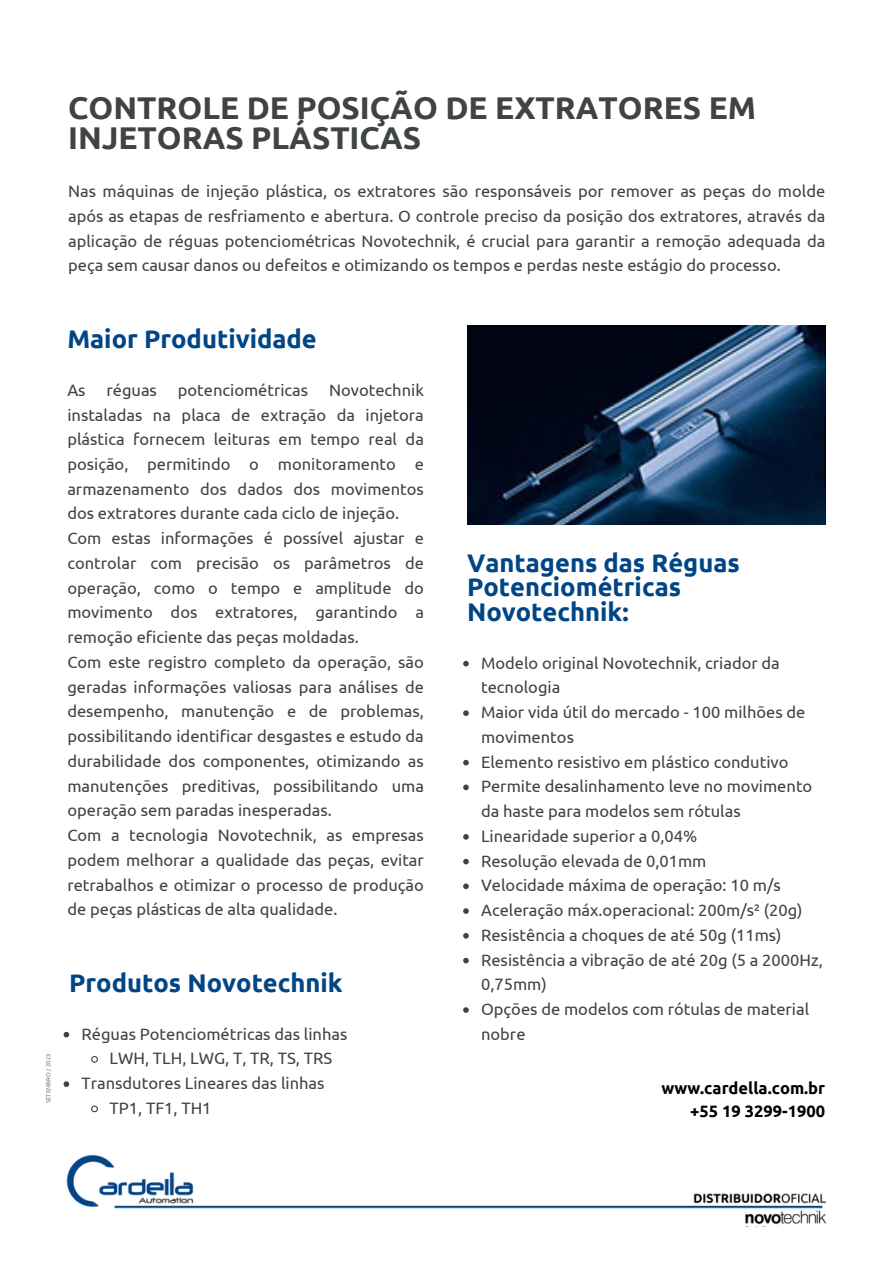
<style>
.page{position:relative;width:893px;height:1264px;background:#fff}
.page>*{position:absolute;margin:0;border:0;box-sizing:border-box;transform-origin:0 0}
.t1{font:700 31.5px/30.3px "Ubuntu";color:#3f4440}
.t2{font:700 25.5px/24.8px "Ubuntu";color:#004586}
.t3{font:16.5px/24.8px "Ubuntu";color:#3f4440;text-align:justify}
.t4{font:700 16.5px "Ubuntu";color:#000}
.t5{font:6px "Ubuntu";color:#737987}
</style>
<div class="page">
<img style="left:467px;top:325px;width:358px;height:199px">
<svg style="left:463px;top:661px;width:6px;height:5px"></svg>
<svg style="left:463px;top:710px;width:6px;height:6px"></svg>
<svg style="left:463px;top:759px;width:6px;height:6px"></svg>
<svg style="left:463px;top:784px;width:6px;height:6px"></svg>
<svg style="left:463px;top:834px;width:6px;height:5px"></svg>
<svg style="left:463px;top:858px;width:6px;height:6px"></svg>
<svg style="left:463px;top:883px;width:6px;height:6px"></svg>
<svg style="left:463px;top:908px;width:6px;height:5px"></svg>
<svg style="left:463px;top:933px;width:6px;height:5px"></svg>
<svg style="left:463px;top:957px;width:6px;height:6px"></svg>
<svg style="left:463px;top:1007px;width:6px;height:5px"></svg>
<img style="left:66px;top:1154px;width:761px;height:71px">
<svg style="left:64px;top:1031px;width:5px;height:6px"></svg>
<svg style="left:91px;top:1056px;width:7px;height:7px"></svg>
<svg style="left:64px;top:1081px;width:5px;height:5px"></svg>
<svg style="left:91px;top:1105px;width:7px;height:8px"></svg>
<p class="t1" style="left:68px;top:92px;width:689px">CONTROLE DE POSIÇÃO DE EXTRATORES EM<br>INJETORAS PLÁSTICAS</p>
<p class="t3" style="left:68px;top:179px;width:758px">Nas máquinas de injeção plástica, os extratores são responsáveis por remover as peças do molde após as etapas de resfriamento e abertura. O controle preciso da posição dos extratores, através da aplicação de réguas potenciométricas Novotechnik, é crucial para garantir a remoção adequada da peça sem causar danos ou defeitos e otimizando os tempos e perdas neste estágio do processo.</p>
<p class="t2" style="left:67px;top:326px;width:251px">Maior Produtividade</p>
<p class="t3" style="left:67px;top:377px;width:20px">As</p>
<p class="t3" style="left:106px;top:377px;width:52px">réguas</p>
<p class="t3" style="left:178px;top:377px;width:132px">potenciométricas</p>
<p class="t3" style="left:67px;top:377px;width:358px;text-indent:262px">Novotechnik instaladas na placa de extração da injetora plástica fornecem leituras em tempo real da posição, permitindo o monitoramento e armazenamento dos dados dos movimentos dos extratores durante cada ciclo de injeção.</p>
<p class="t3" style="left:67px;top:525px;width:358px">Com estas informações é possível ajustar e controlar com precisão os parâmetros de operação, como o tempo e amplitude do movimento dos extratores, garantindo a remoção eficiente das peças moldadas.</p>
<p class="t3" style="left:67px;top:649px;width:358px">Com este registro completo da operação, são geradas informações valiosas para análises de desempenho, manutenção e de problemas, possibilitando identificar desgastes e estudo da durabilidade dos componentes, otimizando as manutenções preditivas, possibilitando uma operação sem paradas inesperadas.</p>
<p class="t3" style="left:67px;top:822px;width:358px">Com a tecnologia Novotechnik, as empresas podem melhorar a qualidade das peças, evitar retrabalhos e otimizar o processo de produção de peças plásticas de alta qualidade.</p>
<p class="t5" style="left:45px;top:1103px;width:51px;rotate:-90deg">SETEMBRO / 2023</p>
<p class="t2" style="left:69px;top:970px;width:275px">Produtos Novotechnik</p>
<p class="t3" style="left:81px;top:1021px;width:267px">Réguas Potenciométricas das linhas</p>
<p class="t3" style="left:109px;top:1045px;width:224px">LWH, TLH, LWG, T, TR, TS, TRS</p>
<p class="t3" style="left:81px;top:1070px;width:244px">Transdutores Lineares das linhas</p>
<p class="t3" style="left:109px;top:1095px;width:103px">TP1, TF1, TH1</p>
<p class="t2" style="left:467px;top:550px;width:274px">Vantagens das Réguas<br>Potenciométricas<br>Novotechnik:</p>
<p class="t3" style="left:481px;top:650px;width:300px">Modelo original Novotechnik, criador da tecnologia</p>
<p class="t3" style="left:481px;top:699px;width:326px">Maior vida útil do mercado - 100 milhões de movimentos</p>
<p class="t3" style="left:481px;top:749px;width:309px">Elemento resistivo em plástico condutivo</p>
<p class="t3" style="left:481px;top:774px;width:333px">Permite desalinhamento leve no movimento da haste para modelos sem rótulas</p>
<p class="t3" style="left:481px;top:823px;width:218px">Linearidade superior a 0,04%</p>
<p class="t3" style="left:481px;top:848px;width:227px">Resolução elevada de 0,01mm</p>
<p class="t3" style="left:481px;top:872px;width:301px">Velocidade máxima de operação: 10 m/s</p>
<p class="t3" style="left:481px;top:897px;width:323px">Aceleração máx.operacional: 200m/s² (20g)</p>
<p class="t3" style="left:481px;top:922px;width:302px">Resistência a choques de até 50g (11ms)</p>
<p class="t3" style="left:481px;top:947px;width:343px">Resistência a vibração de até 20g (5 a 2000Hz,<br>0,75mm)</p>
<p class="t3" style="left:481px;top:996px;width:329px">Opções de modelos com rótulas de material nobre</p>
<p class="t4" style="left:661px;top:1078px;width:165px">www.cardella.com.br</p>
<p class="t4" style="left:690px;top:1101px;width:137px">+55 19 3299-1900</p>
</div>
